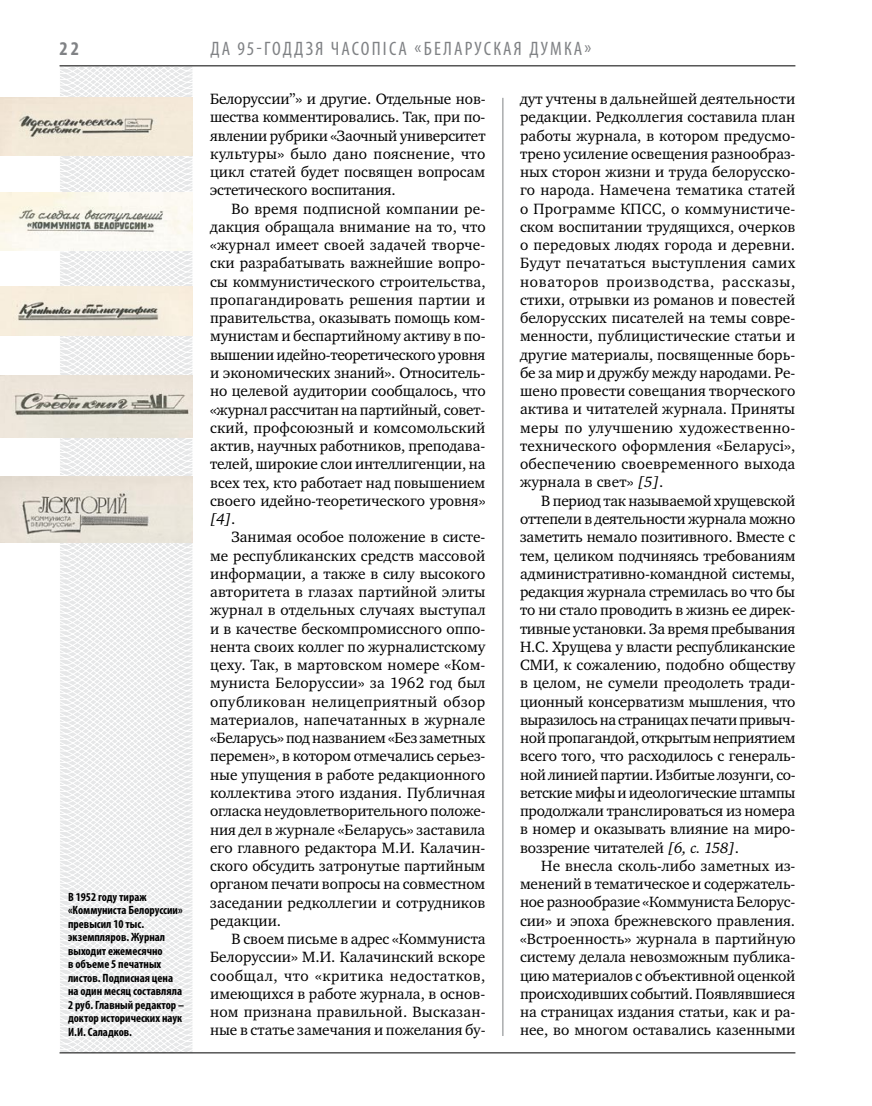
<style>
.page{position:relative;width:872px;height:1106px;background:#fff}
.page>*{position:absolute;margin:0;border:0;box-sizing:border-box;transform-origin:0 0}
.t1{font:condensed 19.5px "Myriad Pro";letter-spacing:.11em;color:#808285}
.t2{font:700 condensed 19.5px "Myriad Pro";color:#808285}
.t3{font:15.3px/18.3px "Charter C";color:#000;text-align:justify}
.t4{font:700 condensed 12px/13.5px "Myriad Pro";color:#000}
.s1{font-style:italic}
</style>
<div class="page">
<svg style="left:2px;top:65px;width:249px;height:989px"></svg>
<hr style="left:502px;top:98px;width:1px;height:938px;background:#808285">
<hr style="left:60px;top:1052px;width:735px;height:1px;background:#000">
<hr style="left:60px;top:65px;width:735px;height:1px;background:#000">
<img style="left:0;top:375px;width:193px;height:63px">
<img style="left:0;top:97px;width:193px;height:59px">
<img style="left:0;top:477px;width:193px;height:65px">
<img style="left:0;top:287px;width:193px;height:49px">
<img style="left:0;top:192px;width:193px;height:58px">
<p class="t2" style="left:60px;top:37px;width:21px">22</p>
<p class="t4" style="left:68px;top:890px;width:118px">В 1952 году тираж «Коммуниста Белоруссии» превысил 10 тыс. экземпляров. Журнал выходит ежемесячно<br>в объеме 5 печатных листов. Подписная цена на один месяц составляла<br>2 руб. Главный редактор – доктор исторических наук<br>И.И. Саладков.</p>
<p class="t1" style="left:210px;top:37px;width:383px">Да 95-годд зя часопіса «Беларуская думка»</p>
<p class="t3" style="left:210px;top:90px;width:277px">Белоруссии”» и другие. Отдельные нов&shy;шества комментировались. Так, при по&shy;явлении рубрики «Заочный университет культуры» было дано пояснение, что цикл статей будет посвящен вопросам эстетического воспитания.</p>
<p class="t3" style="left:210px;top:199px;width:277px;text-indent:21px">Во время подписной компании ре&shy;дакция обращала внимание на то, что «журнал имеет своей задачей творче&shy;ски разрабатывать важнейшие вопро&shy;сы коммунистического строительства, пропагандировать решения партии и правительства, оказывать помощь ком&shy;мунистам и беспартийному активу в по&shy;вышении идейно-теоретического уровня и экономических знаний». Относитель&shy;но целевой аудитории сообщалось, что «журнал рассчитан на партийный, совет&shy;ский, профсоюзный и комсомольский актив, научных работников, преподава&shy;телей, широкие слои интеллигенции, на всех тех, кто работает над повышением своего идейно-теоретического уровня» <span class="s1">[4]</span>.</p>
<p class="t3" style="left:210px;top:528px;width:277px;text-indent:21px">Занимая особое положение в систе&shy;ме республиканских средств массовой информации, а также в силу высокого авторитета в глазах партийной элиты журнал в отдельных случаях выступал и в качестве бескомпромиссного оппо&shy;нента своих коллег по журналистскому цеху. Так, в мартовском номере «Ком&shy;муниста Белоруссии» за 1962 год был опубликован нелицеприятный обзор материалов, напечатанных в журнале «Беларусь» под названием «Без заметных перемен», в котором отмечались серьез&shy;ные упущения в работе редакционного коллектива этого издания. Публичная огласка неудовлетворительного положе&shy;ния дел в журнале «Беларусь» заставила его главного редактора М.И. Калачин&shy;ского обсудить затронутые партийным органом печати вопросы на совместном заседании редколлегии и сотрудников редакции.</p>
<p class="t3" style="left:210px;top:930px;width:277px;text-indent:21px">В своем письме в адрес «Коммуниста Белоруссии» М.И. Калачинский вскоре сообщал, что «критика недостатков, имеющихся в работе журнала, в основ&shy;ном признана правильной. Высказан&shy;ные в статье замечания и пожелания бу-</p>
<p class="t3" style="left:520px;top:90px;width:277px">дут учтены в дальнейшей деятельности редакции. Редколлегия составила план работы журнала, в котором предусмо&shy;трено усиление освещения разнообраз&shy;ных сторон жизни и труда белорусско&shy;го народа. Намечена тематика статей о Программе КПСС, о коммунистиче&shy;ском воспитании трудящихся, очерков о передовых людях города и деревни.<br>Будут печататься выступления самих новаторов производства, рассказы, стихи, отрывки из романов и повестей белорусских писателей на темы совре&shy;менности, публицистические статьи и другие материалы, посвященные борь&shy;бе за мир и дружбу между народами. Ре&shy;шено провести совещания творческого актива и читателей журнала. Приняты меры по улучшению художественно&shy;технического оформления «Беларусi», обеспечению своевременного выхода журнала в свет» <span class="s1">[5]</span>.</p>
<p class="t3" style="left:520px;top:491px;width:277px;text-indent:21px">В период так называемой хрущевской оттепели в деятельности журнала можно заметить немало позитивного. Вместе с тем, целиком подчиняясь требованиям административно-командной системы, редакция журнала стремилась во что бы то ни стало проводить в жизнь ее дирек&shy;тивные установки. За время пребывания Н.С. Хрущева у власти республиканские СМИ, к сожалению, подобно обществу в целом, не сумели преодолеть тради&shy;ционный консерватизм мышления, что выразилось на страницах печати привыч&shy;ной пропагандой, открытым неприятием всего того, что расходилось с генераль&shy;ной линией партии. Избитые лозунги, со&shy;ветские мифы и идеологические штампы продолжали транслироваться из номера в номер и оказывать влияние на миро&shy;воззрение читателей <span class="s1">[6, с. 158]</span>.</p>
<p class="t3" style="left:520px;top:856px;width:277px;text-indent:21px">Не внесла сколь-либо заметных из&shy;менений в тематическое и содержатель&shy;ное разнообразие «Коммуниста Белорус&shy;сии» и эпоха брежневского правления. «Встроенность» журнала в партийную систему делала невозможным публика&shy;цию материалов с объективной оценкой происходивших событий. Появлявшиеся на страницах издания статьи, как и ра&shy;нее, во многом оставались казенными</p>
</div>
